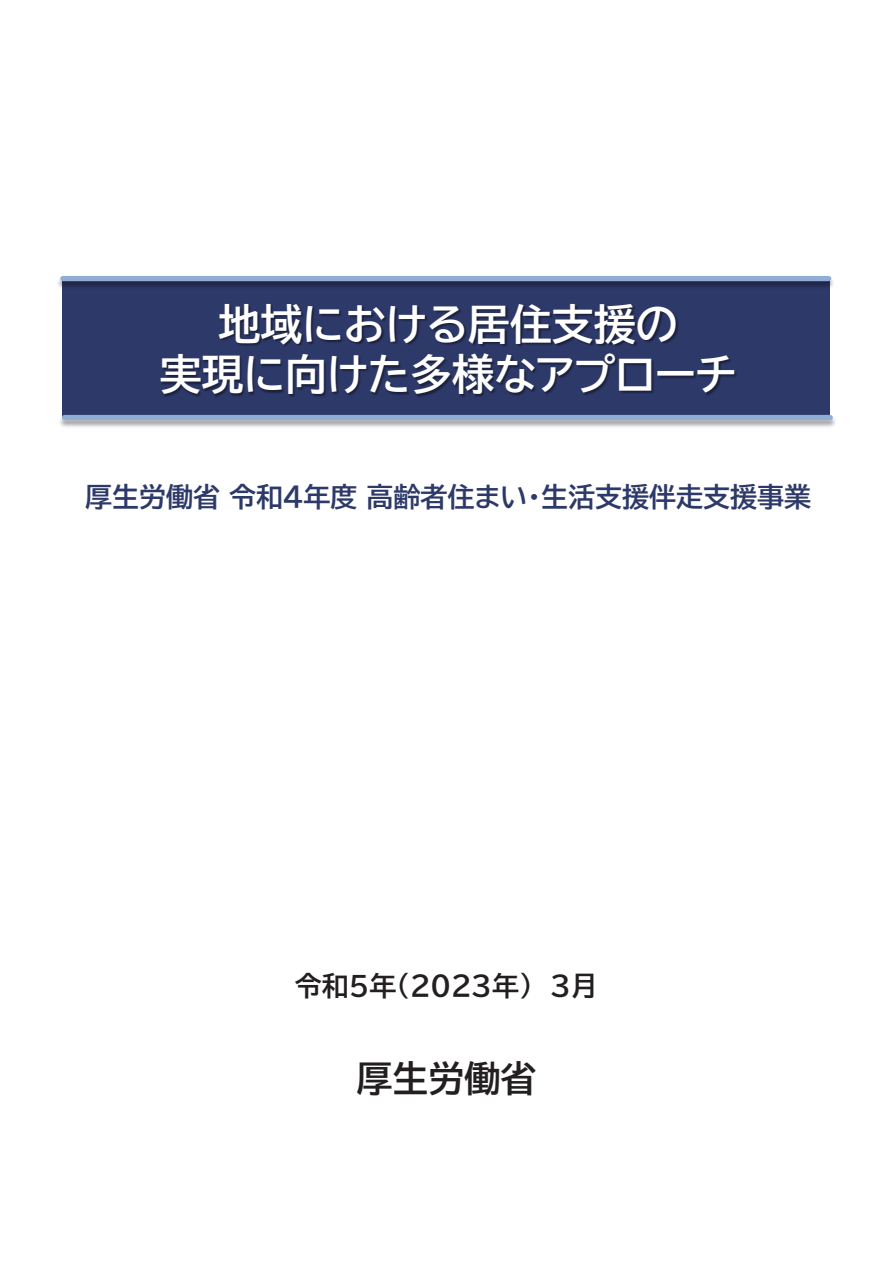
<style>
.page{position:relative;width:893px;height:1263px;background:#fff}
.page>*{position:absolute;margin:0;border:0;box-sizing:border-box;transform-origin:0 0}
.t1{font:42px/50.4px "BIZ UDP Gothic Bold";color:#fff;text-align:center}
.t2{font:36px "BIZ UDP Gothic Bold";color:#231f20}
.t3{font:27px "BIZ UDP Gothic Bold";color:#2d3969}
.t4{font:27px "BIZ UDP Gothic Bold";color:#231f20}
</style>
<div class="page">
<div style="left:63px;top:278px;width:767px;height:139px;background:#2d3969"></div>
<img style="left:221px;top:305px;width:458px;height:27px">
<img style="left:161px;top:332px;width:576px;height:65px">
<img style="left:60px;top:413px;width:775px;height:14px">
<div style="left:64px;top:415px;width:766px;height:5px;background:#91add5"></div>
<img style="left:58px;top:276px;width:775px;height:16px">
<div style="left:63px;top:276px;width:766px;height:5px;background:#91add5"></div>
<h1 class="t1" style="left:160px;top:299px;width:578px">地域における居住支援の<br>実現に向けた多様なアプローチ</h1>
<p class="t3" style="left:85px;top:483px;width:727px">厚生労働省令和４年度高齢者住まい・生活支援伴走支援事業</p>
<p class="t4" style="left:295px;top:973px;width:305px">令和５年(202３年) 3月</p>
<h2 class="t2" style="left:356px;top:1060px;width:182px">厚生労働省</h2>
</div>
